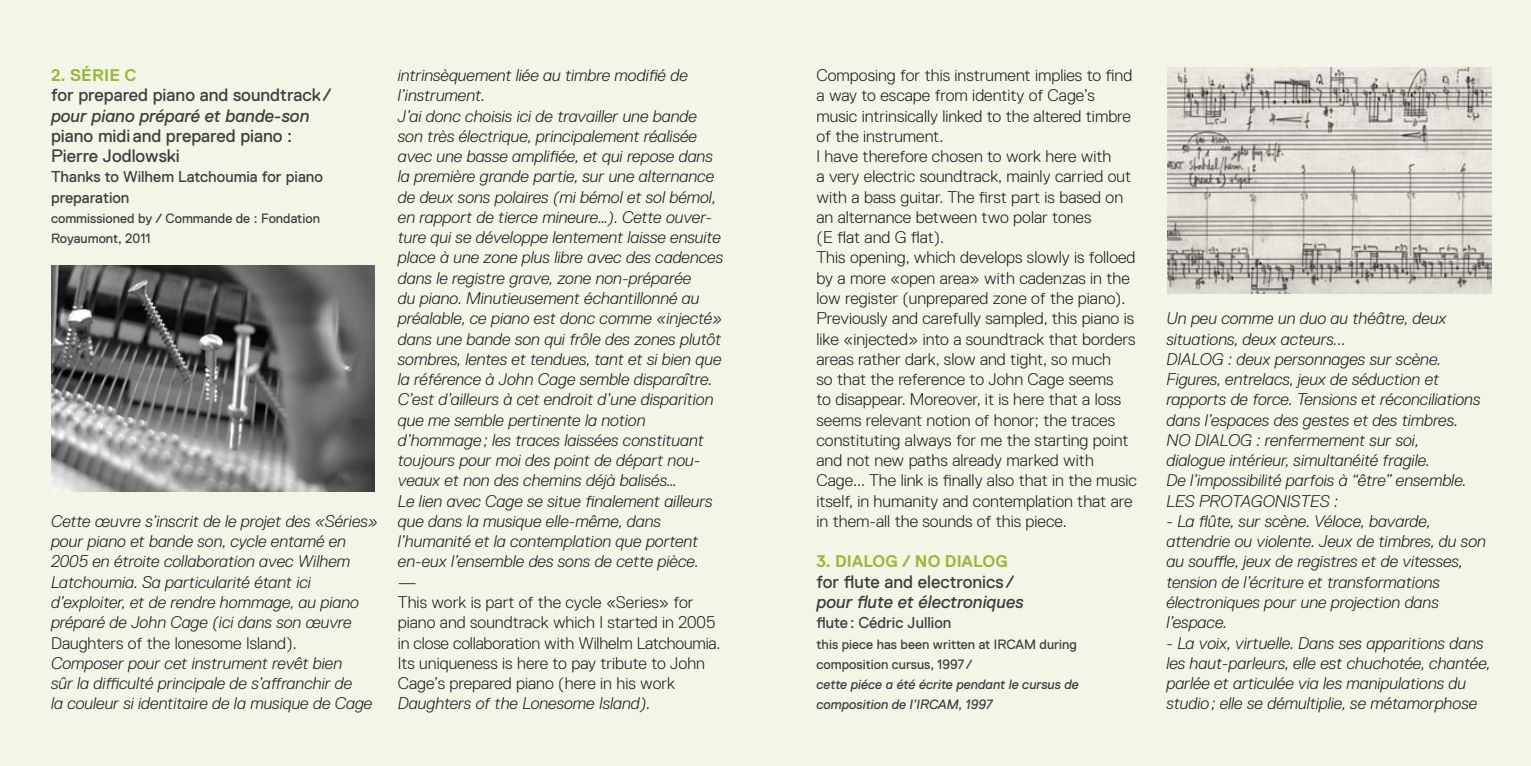
<style>
.page{position:relative;width:1531px;height:766px;background:#fff}
.page>*{position:absolute;margin:0;border:0;box-sizing:border-box;transform-origin:0 0}
.t1{font:18px/20.2px "Replica Std";color:#3e3e3f}
.t2{font:italic 18px "Replica Std";color:#3e3e3f}
.t3{font:italic 300 16.88px/20.2px "Replica Std";color:#231f20}
.t4{font:300 16.88px/20.2px "Replica Std";color:#231f20}
.t5{font:700 16.88px "Replica Std";letter-spacing:.01em;color:#9ab93b}
.t6{font:15.75px/20.2px "Replica Std";color:#3e3e3f}
.t7{font:13.5px/20.2px "Replica Std";color:#3e3e3f}
.t8{font:italic 13.5px/20.2px "Replica Std";color:#3e3e3f}
</style>
<div class="page">
<div style="left:0;top:0;width:765px;height:765px;background:#f3f6e7"></div>
<div style="left:765px;top:0;width:766px;height:765px;background:#f3f6e7"></div>
<img style="left:51px;top:265px;width:324px;height:226px">
<img style="left:1167px;top:67px;width:324px;height:226px">
<p class="t5" style="left:51px;top:66px;width:87px">2. Séri e C</p>
<p class="t1" style="left:51px;top:85px;width:282px">for prepared piano and soundtrack/</p>
<p class="t2" style="left:51px;top:105px;width:260px">pour piano préparé et bande-son</p>
<p class="t1" style="left:51px;top:126px;width:243px">piano midiand prepared piano :<br>Pierre Jodlowski</p>
<p class="t6" style="left:51px;top:167px;width:273px">Thanks to Wilhem Latchoumia for piano preparation</p>
<p class="t7" style="left:51px;top:208px;width:270px">commissioned by / Commande de : Fondation<br>Royaumont, 2011</p>
<p class="t3" style="left:51px;top:511px;width:328px">Cette œuvre s’inscrit de le projet des «Séries» pour piano et bande son, cycle entamé en 2005 en étroite collaboration avec Wilhem Latchoumia. Sa particularité étant ici d’exploiter, et de rendre hommage, au piano préparé de John Cage (ici dans son œuvre</p>
<p class="t4" style="left:51px;top:632px;width:247px">Daughters of the lonesome Island).</p>
<p class="t3" style="left:51px;top:652px;width:323px">Composer pour cet instrument revêt bien<br>sûr la difficulté principale de s’affranchir de<br>la couleur si identitaire de la musique de Cage</p>
<p class="t3" style="left:398px;top:65px;width:327px">intrinsèquement liée au timbre modifié de l’instrument.<br>J’ai donc choisis ici de travailler une bande son très électrique, principalement réalisée avec une basse amplifiée, et qui repose dans la première grande partie, sur une alternance de deux sons polaires (mi bémol et sol bémol, en rapport de tierce mineure…). Cette ouver&shy;ture qui se développe lentement laisse ensuite place à une zone plus libre avec des cadences dans le registre grave, zone non-préparée<br>du piano. Minutieusement échantillonné au préalable, ce piano est donc comme «injecté» dans une bande son qui frôle des zones plutôt sombres, lentes et tendues, tant et si bien que la référence à John Cage semble disparaître.<br>C’est d’ailleurs à cet endroit d’une disparition que me semble pertinente la notion d’hommage ; les traces laissées constituant toujours pour moi des point de départ nou&shy;veaux et non des chemins déjà balisés…<br>Le lien avec Cage se situe finalement ailleurs que dans la musique elle-même, dans l’humanité et la contemplation que portent en-eux l’ensemble des sons de cette pièce.<br>—</p>
<p class="t4" style="left:398px;top:592px;width:324px">This work is part of the cycle «Series» for piano and soundtrack which I started in 2005 in close collaboration with Wilhelm Latchoumia.<br>Its uniqueness is here to pay tribute to John Cage’s prepared piano (here in his work</p>
<p class="t3" style="left:398px;top:693px;width:254px">Daughters of the Lonesome Island).</p>
<p class="t4" style="left:816px;top:65px;width:322px">Composing for this instrument implies to find a way to escape from identity of Cage’s music intrinsically linked to the altered timbre of the instrument.<br>I have therefore chosen to work here with<br>a very electric soundtrack, mainly carried out with a bass guitar. The first part is based on an alternance between two polar tones<br>(E flat and G flat).<br>This opening, which develops slowly is folloed by a more «open area» with cadenzas in the low register (unprepared zone of the piano).<br>Previously and carefully sampled, this piano is like «injected» into a soundtrack that borders areas rather dark, slow and tight, so much<br>so that the reference to John Cage seems<br>to disappear. Moreover, it is here that a loss seems relevant notion of honor; the traces constituting always for me the starting point and not new paths already marked with Cage... The link is finally also that in the music itself, in humanity and contemplation that are in them-all the sounds of this piece.</p>
<p class="t5" style="left:816px;top:552px;width:48px">3. DIALO</p>
<p class="t5" style="left:885px;top:552px;width:89px">G / NO DIALO</p>
<p class="t5" style="left:995px;top:552px;width:14px">G</p>
<p class="t1" style="left:816px;top:571px;width:200px">for flute and electronics/</p>
<p class="t2" style="left:816px;top:591px;width:209px">pour flute et électroniques</p>
<p class="t6" style="left:816px;top:612px;width:136px">flute: Cédric Jullion</p>
<p class="t7" style="left:816px;top:633px;width:262px">this piece has been written at IRCAM during composition cursus, 1997/</p>
<p class="t8" style="left:816px;top:674px;width:264px">cette piéce a été écrite pendant le cursus de composition de l’IRCAM, 1997</p>
<p class="t3" style="left:1166px;top:308px;width:316px">Un peu comme un duo au théâtre, deux situations, deux acteurs...<br>DIALOG : deux personnages sur scène.<br>Figures, entrelacs, jeux de séduction et rapports de force. Tensions et réconciliations dans l’espaces des gestes et des timbres.<br>NO DIALOG : renfermement sur soi, dialogue intérieur, simultanéité fragile.<br>De l’impossibilité parfois à “être” ensemble.<br>LES PROTAGONISTES :</p>
<p class="t3" style="left:1166px;top:511px;width:321px">- La flûte, sur scène. Véloce, bavarde, attendrie ou violente. Jeux de timbres, du son au souffle, jeux de registres et de vitesses, tension de l’écriture et transformations électroniques pour une projection dans l’espace.</p>
<p class="t3" style="left:1166px;top:632px;width:326px">- La voix, virtuelle. Dans ses apparitions dans les haut-parleurs, elle est chuchotée, chantée, parlée et articulée via les manipulations du studio; elle se démultiplie, se métamorphose</p>
</div>
